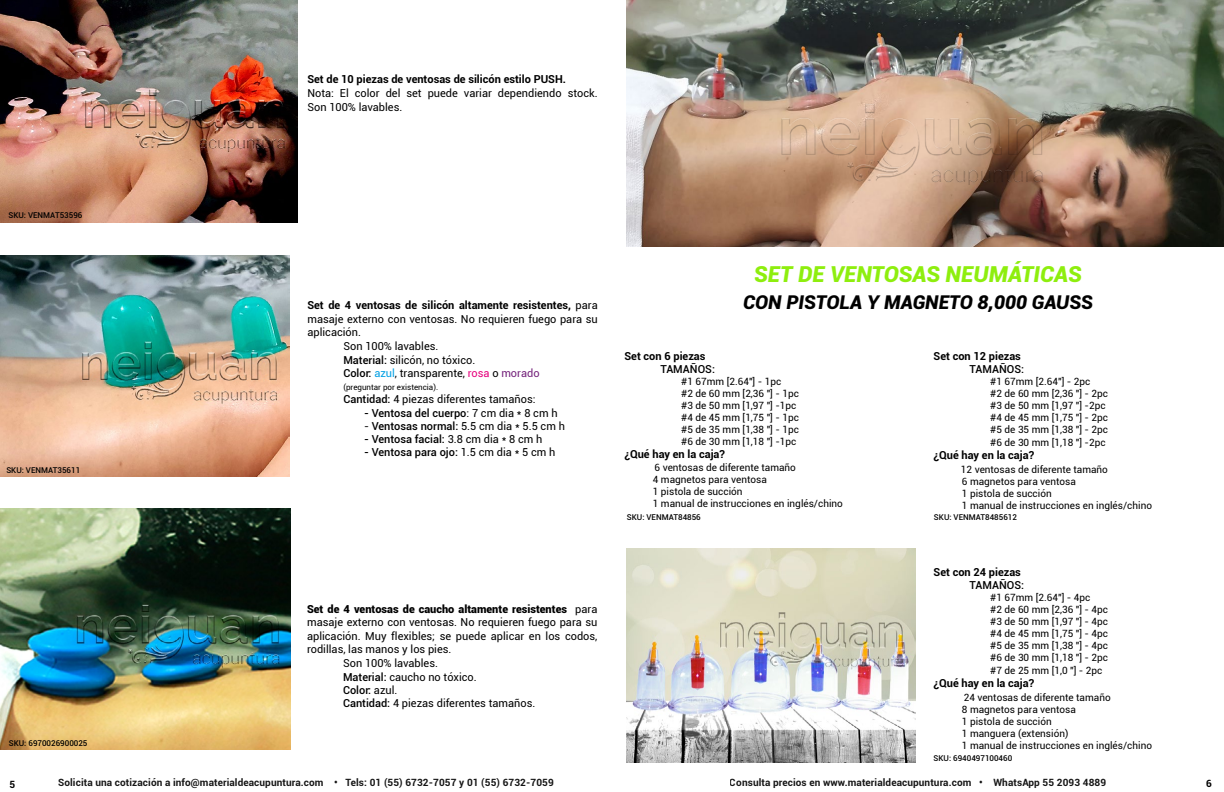
<style>
.page{position:relative;width:1224px;height:792px;background:#fff}
.page>*{position:absolute;margin:0;border:0;box-sizing:border-box;transform-origin:0 0}
.t1{font:italic 900 22px "Roboto";color:#8eee0e}
.t2{font:italic 900 19px "Roboto";color:#000}
.t3{font:11px/14px "Roboto";color:#000}
.t4{font:700 11px "Roboto";color:#000}
.t5{font:500 11px "Roboto";color:#000}
.t6{font:900 11px "Roboto";color:#000}
.t7{font:10px/12px "Roboto";color:#000}
.t8{font:700 10px "Roboto";letter-spacing:.01em;color:#000}
.t9{font:500 8px "Roboto";color:#000}
.t10{font:8px "Roboto";color:#000}
.s1{font-weight:400}
.s2{font-weight:500}
.s3{color:#009fe3}
.s4{color:#e6007d}
.s5{color:#74237b}
</style>
<div class="page">
<img style="left:0;top:1px;width:297px;height:222px">
<img style="left:0;top:255px;width:290px;height:222px">
<img style="left:0;top:509px;width:290px;height:241px">
<img style="left:626px;top:0;width:598px;height:247px">
<img style="left:754px;top:67px;width:328px;height:117px">
<img style="left:626px;top:549px;width:290px;height:214px">
<p class="t9" style="left:9px;top:210px;width:75px">SKU: VENMAT53596</p>
<p class="t9" style="left:6px;top:465px;width:75px">SKU: VENMAT35611</p>
<p class="t9" style="left:9px;top:737px;width:80px">SKU: 6970026900025</p>
<p class="t4" style="left:307px;top:72px;width:260px">Set de 10 piezas de ventosas de silicón estilo PUSH.</p>
<p class="t3" style="left:307px;top:85px;width:292px">Nota: El color del set puede variar dependiendo stock.<br>Son 100% lavables.</p>
<p class="t4" style="left:307px;top:298px;width:292px">Set de 4 ventosas de silicón altamente resistentes, <span class="s1">para</span></p>
<p class="t3" style="left:307px;top:311px;width:292px">masaje externo con ventosas. No requieren fuego para su</p>
<p class="t3" style="left:307px;top:324px;width:55px">aplicación.</p>
<p class="t3" style="left:343px;top:338px;width:97px">Son 100% lavables.</p>
<p class="t3" style="left:343px;top:352px;width:133px"><span class="s2">Material:</span> silicón, no tóxico.</p>
<p class="t3" style="left:343px;top:366px;width:198px"><span class="s2">Color:</span> <span class="s3">azul</span>, transparente, <span class="s4">rosa</span> o <span class="s5">morado</span></p>
<p class="t10" style="left:343px;top:382px;width:96px">(preguntar por existencia).</p>
<p class="t3" style="left:343px;top:392px;width:194px"><span class="s2">Cantidad:</span> 4 piezas diferentes tamaños:</p>
<p class="t5" style="left:364px;top:405px;width:195px">- Ventosa del cuerpo<span class="s1">: 7 cm dia * 8 cm h</span></p>
<p class="t3" style="left:364px;top:418px;width:202px">- <span class="s2">Ventosas normal:</span> 5.5 cm dia * 5.5 cm h</p>
<p class="t5" style="left:364px;top:431px;width:180px">- Ventosa facial: <span class="s1">3.8 cm dia * 8 cm h</span></p>
<p class="t5" style="left:364px;top:445px;width:193px">- Ventosa para ojo: <span class="s1">1.5 cm dia * 5 cm h</span></p>
<p class="t6" style="left:307px;top:601px;width:292px">Set de 4 ventosas de caucho altamente resistentes <span class="s1">para</span></p>
<p class="t3" style="left:307px;top:615px;width:292px">masaje externo con ventosas. No requieren fuego para su</p>
<p class="t3" style="left:307px;top:628px;width:292px">aplicación. Muy flexibles; se puede aplicar en los codos,</p>
<p class="t3" style="left:307px;top:641px;width:146px">rodillas, las manos y los pies.</p>
<p class="t3" style="left:343px;top:655px;width:97px">Son 100% lavables.</p>
<p class="t3" style="left:343px;top:669px;width:135px"><span class="s2">Material:</span> caucho no tóxico.</p>
<p class="t5" style="left:343px;top:682px;width:56px">Color: <span class="s1">azul.</span></p>
<p class="t3" style="left:343px;top:696px;width:194px"><span class="s2">Cantidad:</span> 4 piezas diferentes tamaños.</p>
<h1 class="t1" style="left:754px;top:259px;width:329px">SET DE VENTOSAS NEUMÁTICAS</h1>
<h2 class="t2" style="left:743px;top:288px;width:351px">CON PISTOLA Y MAGNETO 8,000 GAUSS</h2>
<p class="t4" style="left:624px;top:348px;width:83px">Set con 6 piezas</p>
<p class="t5" style="left:660px;top:361px;width:56px">TAMAÑOS:</p>
<p class="t7" style="left:681px;top:375px;width:119px">#1 67mm [2.64"] - 1pc<br>#2 de 60 mm [2,36 "] - 1pc #3 de 50 mm [1,97 "] -1pc #4 de 45 mm [1,75 "] - 1pc #5 de 35 mm [1,38 "] - 1pc #6 de 30 mm [1,18 "] -1pc</p>
<p class="t4" style="left:624px;top:446px;width:102px">¿Qué hay en la caja?</p>
<p class="t7" style="left:653px;top:461px;width:192px">6 ventosas de diferente tamaño<br>4 magnetos para ventosa<br>1 pistola de succión<br>1 manual de instrucciones en inglés/chino</p>
<p class="t4" style="left:934px;top:348px;width:89px">Set con 12 piezas</p>
<p class="t5" style="left:970px;top:361px;width:56px">TAMAÑOS:</p>
<p class="t7" style="left:990px;top:375px;width:119px">#1 67mm [2.64"] - 2pc<br>#2 de 60 mm [2,36 "] - 2pc #3 de 50 mm [1,97 "] -2pc #4 de 45 mm [1,75 "] - 2pc #5 de 35 mm [1,38 "] - 2pc</p>
<p class="t7" style="left:990px;top:436px;width:117px">#6 de 30 mm [1,18 "] -2pc</p>
<p class="t4" style="left:934px;top:448px;width:102px">¿Qué hay en la caja?</p>
<p class="t7" style="left:961px;top:463px;width:193px">12 ventosas de diferente tamaño<br>6 magnetos para ventosa<br>1 pistola de succión<br>1 manual de instrucciones en inglés/chino</p>
<p class="t9" style="left:627px;top:512px;width:75px">SKU: VENMAT84856</p>
<p class="t9" style="left:934px;top:512px;width:85px">SKU: VENMAT8485612</p>
<p class="t4" style="left:934px;top:564px;width:89px">Set con 24 piezas</p>
<p class="t5" style="left:970px;top:577px;width:56px">TAMAÑOS:</p>
<p class="t7" style="left:990px;top:591px;width:119px">#1 67mm [2.64"] - 4pc<br>#2 de 60 mm [2,36 "] - 4pc #3 de 50 mm [1,97 "] - 4pc #4 de 45 mm [1,75 "] - 4pc #5 de 35 mm [1,38 "] - 4pc #6 de 30 mm [1,18 "] - 2pc</p>
<p class="t7" style="left:990px;top:664px;width:114px">#7 de 25 mm [1,0 "] - 2pc</p>
<p class="t4" style="left:934px;top:676px;width:102px">¿Qué hay en la caja?</p>
<p class="t7" style="left:962px;top:691px;width:192px">24 ventosas de diferente tamaño<br>8 magnetos para ventosa<br>1 pistola de succión<br>1 manguera (extensión)<br>1 manual de instrucciones en inglés/chino</p>
<p class="t9" style="left:934px;top:753px;width:80px">SKU: 6940497100460</p>
<p class="t8" style="left:9px;top:777px;width:7px">5</p>
<p class="t8" style="left:58px;top:776px;width:497px">Solicita una cotización a info@materialdeacupuntura.com • Tels: 01 (55) 6732-7057 y 01 (55) 6732-7059</p>
<p class="t8" style="left:730px;top:776px;width:378px">Consulta precios en www.materialdeacupuntura.com • WhatsApp 55 2093 4889</p>
<p class="t8" style="left:1206px;top:776px;width:7px">6</p>
</div>
